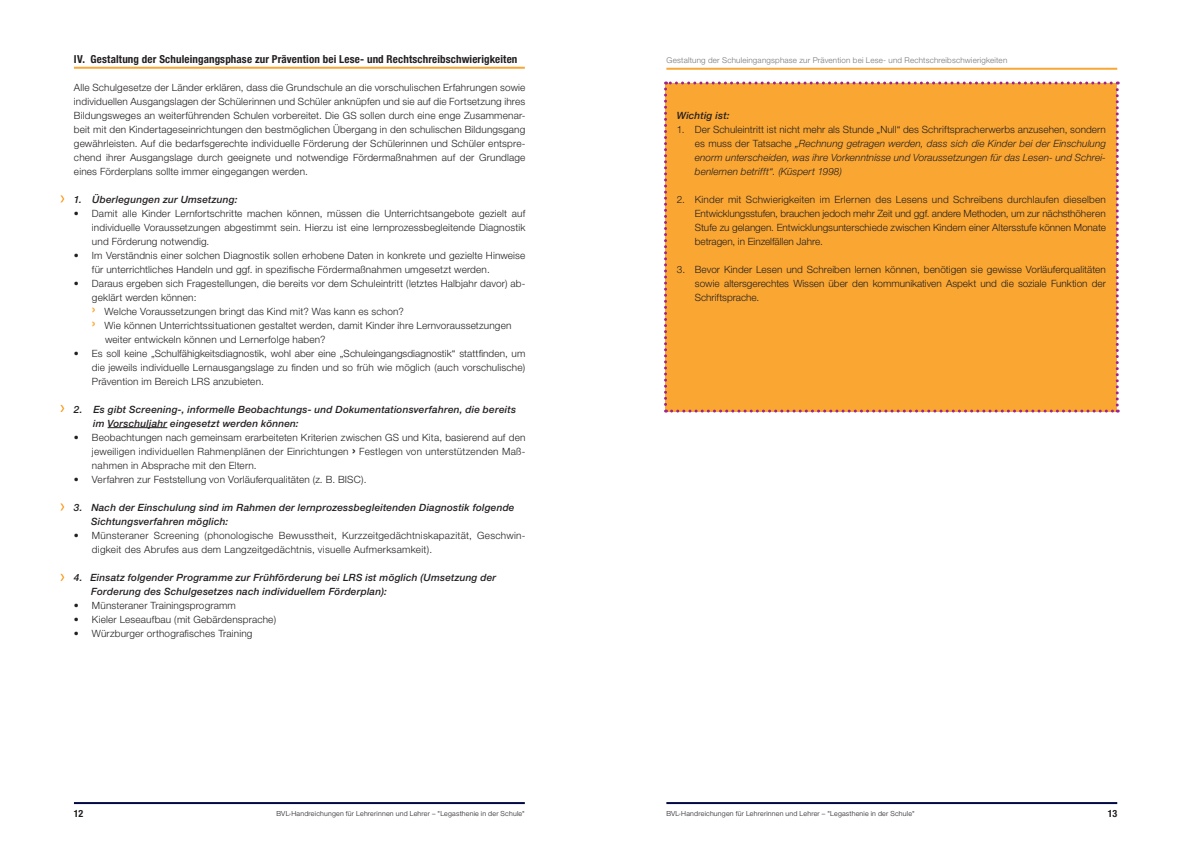
<style>
.page{position:relative;width:1191px;height:842px;background:#fff}
.page>*{position:absolute;margin:0;border:0;box-sizing:border-box;transform-origin:0 0}
.t1{font:700 condensed 11px "Helvetica Neue";letter-spacing:.01em;color:#231f20}
.t2{font:300 10px/14px "Helvetica Neue";letter-spacing:.015em;color:#231f20;text-align:justify}
.t3{font:italic 500 10px/14px "Helvetica Neue";letter-spacing:.02em;color:#231f20}
.t4{font:italic 300 10px/14px "Helvetica Neue";letter-spacing:.005em;color:#231f20;text-align:justify}
.t5{font:700 condensed 10px "Helvetica Neue";color:#231f20}
.t6{font:300 8px "Helvetica Neue";letter-spacing:.025em;color:#757679}
.t7{font:300 7px "Helvetica Neue";letter-spacing:.03em;color:#231f20}
.s1{font-weight:500;font-size:15px;color:#faa633}
.s2{font-weight:500;font-size:14px}
.s3{font-style:normal}
</style>
<div class="page">
<hr style="left:74px;top:67px;width:451px;height:2px;background:#faa633">
<hr style="left:74px;top:802px;width:451px;height:2px;background:#020942">
<hr style="left:666px;top:68px;width:451px;height:2px;background:#faa633">
<hr style="left:666px;top:802px;width:451px;height:2px;background:#020942">
<div style="left:664px;top:82px;width:454px;height:331px;background:#faa633"></div>
<hr style="left:108px;top:427px;width:59px;height:1px;background:#231f20">
<svg style="left:60px;top:195px;width:4px;height:7px"></svg>
<svg style="left:60px;top:405px;width:4px;height:7px"></svg>
<svg style="left:60px;top:503px;width:4px;height:7px"></svg>
<svg style="left:60px;top:574px;width:4px;height:7px"></svg>
<p class="t1" style="left:74px;top:52px;width:445px">IV. Gestaltung der Schuleingangsphase zur Prävention bei Lese- und Rechtschreibschwierigkeiten</p>
<p class="t6" style="left:666px;top:55px;width:342px">Gestaltung der Schuleingangsphase zur Prävention bei Lese- und Rechtschreibschwierigkeiten</p>
<p class="t2" style="left:74px;top:80px;width:453px">Alle Schulgesetze der Länder erklären, dass die Grundschule an die vorschulischen Erfahrungen sowie individuellen Ausgangslagen der Schülerinnen und Schüler anknüpfen und sie auf die Fortsetzung ihres Bildungsweges an weiterführenden Schulen vorbereitet. Die GS sollen durch eine enge Zusammenar&shy;beit mit den Kindertageseinrichtungen den bestmöglichen Übergang in den schulischen Bildungsgang gewährleisten. Auf die bedarfsgerechte individuelle Förderung der Schülerinnen und Schüler entspre&shy;chend ihrer Ausgangslage durch geeignete und notwendige Fördermaßnahmen auf der Grundlage eines Förderplans sollte immer eingegangen werden.</p>
<p class="t3" style="left:74px;top:192px;width:165px">1. Überlegungen zur Umsetzung:</p>
<p class="t2" style="left:92px;top:206px;width:435px;text-indent:-18px">• Damit alle Kinder Lernfortschritte machen können, müssen die Unterrichtsangebote gezielt auf individuelle Voraussetzungen abgestimmt sein. Hierzu ist eine lernprozessbegleitende Diagnostik und Förderung notwendig.</p>
<p class="t2" style="left:92px;top:248px;width:435px;text-indent:-18px">• Im Verständnis einer solchen Diagnostik sollen erhobene Daten in konkrete und gezielte Hinweise für unterrichtliches Handeln und ggf. in spezifische Fördermaßnahmen umgesetzt werden.</p>
<p class="t2" style="left:74px;top:276px;width:453px">• Daraus ergeben sich Fragestellungen, die bereits vor dem Schuleintritt (letztes Halbjahr davor) ab-</p>
<p class="t2" style="left:92px;top:290px;width:106px">geklärt werden können:</p>
<p class="t2" style="left:92px;top:304px;width:313px"><span class="s1">›</span> Welche Voraussetzungen bringt das Kind mit? Was kann es schon?</p>
<p class="t2" style="left:92px;top:318px;width:421px"><span class="s1">›</span> Wie können Unterrichtssituationen gestaltet werden, damit Kinder ihre Lernvoraussetzungen</p>
<p class="t2" style="left:105px;top:332px;width:222px">weiter entwickeln können und Lernerfolge haben?</p>
<p class="t2" style="left:92px;top:346px;width:435px;text-indent:-18px">• Es soll keine „Schulfähigkeitsdiagnostik, wohl aber eine „Schuleingangsdiagnostik“ stattfinden, um die jeweils individuelle Lernausgangslage zu finden und so früh wie möglich (auch vorschulische)<br>Prävention im Bereich LRS anzubieten.</p>
<p class="t3" style="left:93px;top:402px;width:424px;text-indent:-19px">2. Es gibt Screening-, informelle Beobachtungs- und Dokumentationsverfahren, die bereits im Vorschuljahr eingesetzt werden können:</p>
<p class="t2" style="left:92px;top:430px;width:435px;text-indent:-18px">• Beobachtungen nach gemeinsam erarbeiteten Kriterien zwischen GS und Kita, basierend auf den jeweiligen individuellen Rahmenplänen der Einrichtungen <span class="s2">›</span> Festlegen von unterstützenden Maß&shy;nahmen in Absprache mit den Eltern.</p>
<p class="t2" style="left:74px;top:472px;width:294px">• Verfahren zur Feststellung von Vorläuferqualitäten (z. B. BISC).</p>
<p class="t3" style="left:91px;top:500px;width:425px;text-indent:-17px">3. Nach der Einschulung sind im Rahmen der lernprozessbegleitenden Diagnostik folgende<br>Sichtungsverfahren möglich:</p>
<p class="t2" style="left:92px;top:528px;width:435px;text-indent:-18px">• Münsteraner Screening (phonologische Bewusstheit, Kurzzeitgedächtniskapazität, Geschwin&shy;digkeit des Abrufes aus dem Langzeitgedächtnis, visuelle Aufmerksamkeit).</p>
<p class="t3" style="left:91px;top:570px;width:406px;text-indent:-17px">4. Einsatz folgender Programme zur Frühförderung bei LRS ist möglich (Umsetzung der<br>Forderung des Schulgesetzes nach individuellem Förderplan):</p>
<p class="t2" style="left:74px;top:598px;width:163px">• Münsteraner Trainingsprogramm</p>
<p class="t2" style="left:74px;top:612px;width:204px">• Kieler Leseaufbau (mit Gebärdensprache)</p>
<p class="t2" style="left:74px;top:626px;width:180px">• Würzburger orthografisches Training</p>
<p class="t3" style="left:677px;top:108px;width:54px">Wichtig ist:</p>
<p class="t4" style="left:695px;top:122px;width:412px;text-indent:-18px"><span class="s3">1. Der Schuleintritt ist nicht mehr als Stunde „Null“ des Schriftspracherwerbs anzusehen, sondern es muss der Tatsache</span> „Rechnung getragen werden, dass sich die Kinder bei der Einschulung enorm unterscheiden, was ihre Vorkenntnisse und Voraussetzungen für das Lesen- und Schrei&shy;benlernen betrifft“. (Küspert 1998)</p>
<p class="t2" style="left:695px;top:192px;width:412px;text-indent:-18px">2. Kinder mit Schwierigkeiten im Erlernen des Lesens und Schreibens durchlaufen dieselben Entwicklungsstufen, brauchen jedoch mehr Zeit und ggf. andere Methoden, um zur nächsthöheren Stufe zu gelangen. Entwicklungsunterschiede zwischen Kindern einer Altersstufe können Monate betragen, in Einzelfällen Jahre.</p>
<p class="t2" style="left:695px;top:262px;width:412px;text-indent:-18px">3. Bevor Kinder Lesen und Schreiben lernen können, benötigen sie gewisse Vorläuferqualitäten sowie altersgerechtes Wissen über den kommunikativen Aspekt und die soziale Funktion der Schriftsprache.</p>
<p class="t5" style="left:74px;top:807px;width:11px">12</p>
<p class="t7" style="left:276px;top:809px;width:250px">BVL-Handreichungen für Lehrerinnen und Lehrer – "Legasthenie in der Schule"</p>
<p class="t7" style="left:666px;top:809px;width:250px">BVL-Handreichungen für Lehrerinnen und Lehrer – "Legasthenie in der Schule"</p>
<p class="t5" style="left:1108px;top:807px;width:11px">13</p>
</div>
